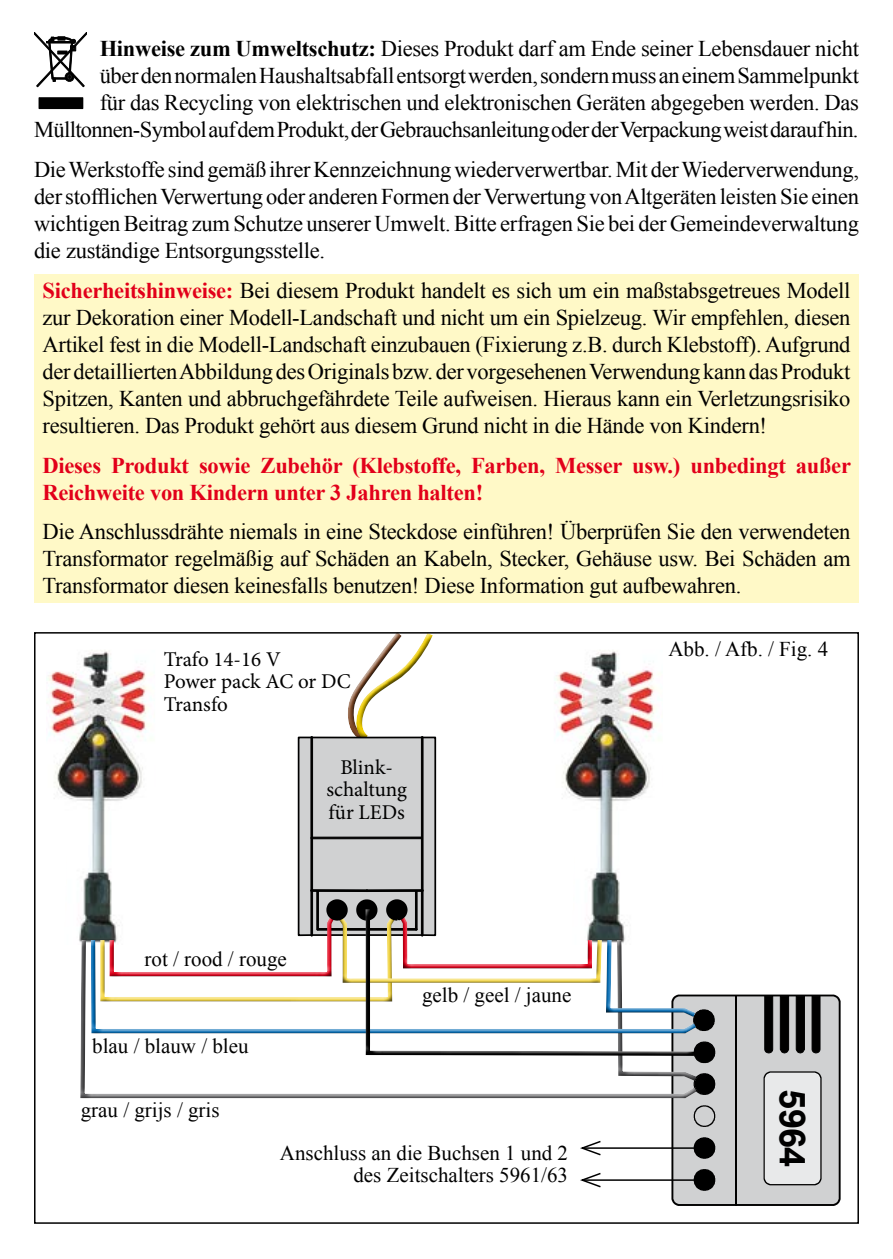
<style>
.page{position:relative;width:893px;height:1259px;background:#fff}
.page>*{position:absolute;margin:0;border:0;box-sizing:border-box;transform-origin:0 0}
.t1{font:700 36px "Arial";color:#000}
.t2{font:22.5px/27px "Times New Roman";letter-spacing:-.015em;color:#000;text-align:justify}
.t3{font:700 22.5px/27px "Times New Roman";letter-spacing:-.01em;color:#e2001a}
.t4{font:21px/22.5px "Times New Roman";color:#000;text-align:right}
.t5{font:21px/22.5px "Minion Pro";letter-spacing:-.005em;color:#000}
.s1{font-weight:700}
.s2{font-weight:700;color:#e2001a}
</style>
<div class="page">
<div style="left:34px;top:274px;width:825px;height:329px;background:#fff9c7"></div>
<img style="left:48px;top:652px;width:50px;height:285px">
<div style="left:77px;top:937px;width:621px;height:162px;background:#000;opacity:.65"></div>
<svg style="left:98px;top:632px;width:743px;height:574px"></svg>
<div style="left:39px;top:98px;width:44px;height:11px;background:#000"></div>
<svg style="left:34px;top:32px;width:53px;height:55px"></svg>
<p class="t2" style="left:34px;top:35px;width:826px;text-align:right"><span class="s1">Hinweise zum Umweltschutz:</span> Dieses Produkt darf am Ende seiner Lebensdauer nicht<br>über den normalen Haushaltsabfall entsorgt werden, sondern muss an einem Sammelpunkt<br>für das Recycling von elektrischen und elektronischen Geräten abgegeben werden. Das Mülltonnen-Symbol auf dem Produkt, der Gebrauchsanleitung oder der Verpackung weist darauf hin.</p>
<p class="t2" style="left:34px;top:155px;width:826px">Die Werkstoffe sind gemäß ihrer Kennzeichnung wiederverwertbar. Mit der Wiederverwendung, der stofflichen Verwertung oder anderen Formen der Verwertung von Altgeräten leisten Sie einen wichtigen Beitrag zum Schutze unserer Umwelt. Bitte erfragen Sie bei der Gemeindeverwaltung die zuständige Entsorgungsstelle.</p>
<p class="t2" style="left:43px;top:276px;width:809px"><span class="s2">Sicherheitshinweise:</span> Bei diesem Produkt handelt es sich um ein maßstabsgetreues Modell zur Dekoration einer Modell-Landschaft und nicht um ein Spielzeug. Wir empfehlen, diesen Artikel fest in die Modell-Landschaft einzubauen (Fixierung z.B. durch Klebstoff). Aufgrund der detaillierten Abbildung des Originals bzw. der vorgesehenen Verwendung kann das Produkt Spitzen, Kanten und abbruchgefährdete Teile aufweisen. Hieraus kann ein Verletzungsrisiko resultieren. Das Produkt gehört aus diesem Grund nicht in die Hände von Kindern!</p>
<p class="t3" style="left:43px;top:451px;width:810px">Dieses Produkt sowie Zubehör (Klebstoffe, Farben, Messer usw.) unbedingt außer<br>Reichweite von Kindern unter 3 Jahren halten!</p>
<p class="t2" style="left:43px;top:518px;width:809px">Die Anschlussdrähte niemals in eine Steckdose einführen! Überprüfen Sie den verwendeten Transformator regelmäßig auf Schäden an Kabeln, Stecker, Gehäuse usw. Bei Schäden am Transformator diesen keinesfalls benutzen! Diese Information gut aufbewahren.</p>
<p class="t5" style="left:164px;top:648px;width:188px">Trafo 14-16 V<br>Power pack AC or DC<br>Transfo</p>
<p class="t5" style="left:326px;top:756px;width:82px;text-align:center">Blink&shy;schaltung für LEDs</p>
<p class="t4" style="left:145px;top:947px;width:144px">rot / rood / rouge</p>
<p class="t4" style="left:92px;top:1034px;width:158px">blau / blauw / bleu</p>
<p class="t4" style="left:81px;top:1098px;width:140px">grau / grijs / gris</p>
<p class="t4" style="left:422px;top:984px;width:151px">gelb / geel / jaune</p>
<p class="t4" style="left:280px;top:1141px;width:290px">Anschluss an die Buchsen 1 und 2 des Zeitschalters 5961/63</p>
<p class="t4" style="left:668px;top:637px;width:161px">Abb. / Afb. / Fig. 4</p>
<h1 class="t1" style="left:816px;top:1088px;width:80px;rotate:90deg">5964</h1>
</div>
